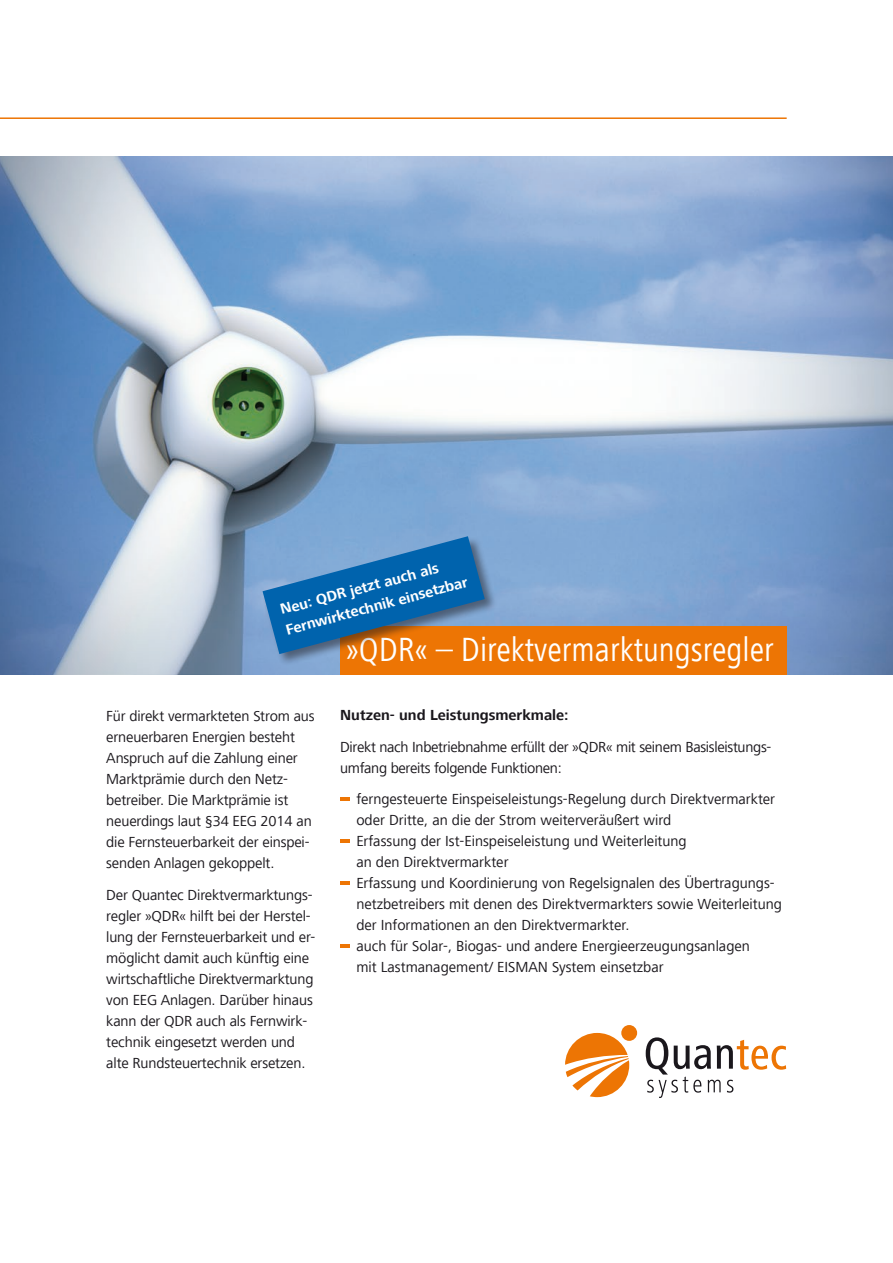
<style>
.page{position:relative;width:893px;height:1263px;background:#fff}
.page>*{position:absolute;margin:0;border:0;box-sizing:border-box;transform-origin:0 0}
.t1{font:condensed 34.5px "Frutiger Next LT";color:#fff}
.t2{font:15px/21px "Frutiger Next LT";letter-spacing:-.01em;color:#1a171c}
.t3{font:700 15px/21px "Frutiger Next LT";color:#fff}
.t4{font:700 15px "Frutiger Next LT";color:#1a171c}
</style>
<div class="page">
<hr style="left:0;top:117px;width:787px;height:2px;background:#ed7504">
<svg style="left:565px;top:1025px;width:221px;height:73px"></svg>
<img style="left:0;top:156px;width:893px;height:519px">
<div style="left:340px;top:627px;width:447px;height:48px;background:#ed7504"></div>
<svg style="left:340px;top:798px;width:10px;height:3px"></svg>
<svg style="left:340px;top:840px;width:10px;height:3px"></svg>
<svg style="left:340px;top:882px;width:10px;height:3px"></svg>
<svg style="left:340px;top:945px;width:10px;height:3px"></svg>
<div style="left:262px;top:536px;width:235px;height:131px;background:#1a171c;opacity:.5"></div>
<svg style="left:263px;top:536px;width:222px;height:118px;background:#48789e"></svg>
<p class="t3" style="left:278px;top:599px;width:189px;rotate:-15deg">Neu: QDR jetzt auch als<br>Fernwirktechnik einsetzbar</p>
<p class="t2" style="left:106px;top:705px;width:210px">Für direkt vermarkteten Strom aus erneuerbaren Energien besteht<br>Anspruch auf die Zahlung einer<br>Marktprämie durch den Netz&shy;betreiber. Die Marktprämie ist neuerdings laut §34 EEG 2014 an die Fernsteuerbarkeit der einspei&shy;senden Anlagen gekoppelt.</p>
<p class="t2" style="left:106px;top:884px;width:211px">Der Quantec Direktvermarktungs&shy;regler »QDR« hilft bei der Herstel&shy;lung der Fernsteuerbarkeit und er&shy;möglicht damit auch künftig eine wirtschaftliche Direktvermarktung von EEG Anlagen. Darüber hinaus kann der QDR auch als Fernwirk&shy;technik eingesetzt werden und alte Rundsteuertechnik ersetzen.</p>
<h1 class="t1" style="left:346px;top:631px;width:429px">»QDR« – Direktvermarktungsregler</h1>
<p class="t4" style="left:340px;top:707px;width:230px">Nutzen- und Leistungsmerkmale:</p>
<p class="t2" style="left:340px;top:736px;width:433px">Direkt nach Inbetriebnahme erfüllt der »QDR« mit seinem Basisleistungs&shy;umfang bereits folgende Funktionen:</p>
<p class="t2" style="left:356px;top:789px;width:427px">ferngesteuerte Einspeiseleistungs-Regelung durch Direktvermarkter oder Dritte, an die der Strom weiterveräußert wird<br>Erfassung der Ist-Einspeiseleistung und Weiterleitung<br>an den Direktvermarkter<br>Erfassung und Koordinierung von Regelsignalen des Übertragungs&shy;netzbetreibers mit denen des Direktvermarkters sowie Weiterleitung der Informationen an den Direktvermarkter.<br>auch für Solar-, Biogas- und andere Energieerzeugungsanlagen<br>mit Lastmanagement/ EISMAN System einsetzbar</p>
</div>
